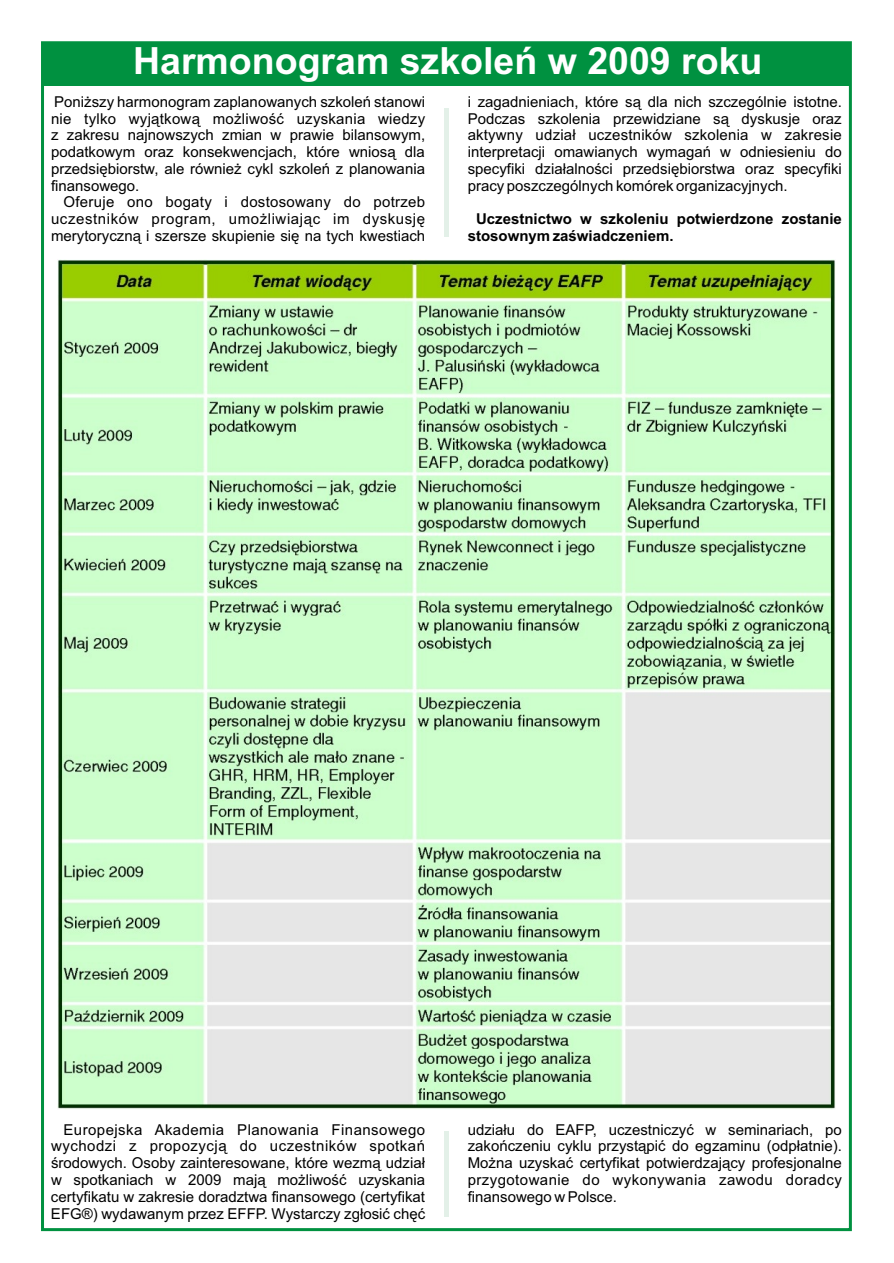
<style>
.page{position:relative;width:894px;height:1263px;background:#fff}
.page>*{position:absolute;margin:0;border:0;box-sizing:border-box;transform-origin:0 0}
.t1{font:700 37.5px "Arial";color:#fff}
.t2{font:15px "Arial";color:#000}
.t3{font:15px "Arial";letter-spacing:.03em;color:#000}
.t4{font:15px/16.8px "Arial";letter-spacing:.04em;color:#000;text-align:right}
.t5{font:700 15px "Arial";color:#000}
.t6{font:15px "Arial";letter-spacing:.035em;color:#000}
</style>
<div class="page">
<div style="left:444px;top:1131px;width:5px;height:85px;background:#e3f0e8"></div>
<div style="left:444px;top:108px;width:5px;height:129px;background:#e3f0e8"></div>
<div style="left:43px;top:43px;width:807px;height:42px;background:#009140"></div>
<img style="left:58px;top:260px;width:777px;height:850px">
<h1 class="t1" style="left:133px;top:46px;width:631px">Harmonogram szkoleñ w 2009 roku</h1>
<p class="t2" style="left:54px;top:96px;width:373px">Poni¿szy harmonogram zaplanowanych szkoleñ stanowi</p>
<p class="t2" style="left:468px;top:96px;width:376px">i zagadnieniach, które s¹ dla nich szczególnie istotne.</p>
<p class="t2" style="left:51px;top:113px;width:376px">nie tylko wyj¹tkow¹ mo¿liwoœæ uzyskania wiedzy</p>
<p class="t2" style="left:468px;top:113px;width:376px">Podczas szkolenia przewidziane s¹ dyskusje oraz</p>
<p class="t2" style="left:51px;top:129px;width:376px">z zakresu najnowszych zmian w prawie bilansowym,</p>
<p class="t2" style="left:468px;top:129px;width:376px">aktywny udzia³ uczestników szkolenia w zakresie</p>
<p class="t2" style="left:51px;top:146px;width:375px">podatkowym oraz konsekwencjach, które wnios¹ dla</p>
<p class="t2" style="left:468px;top:146px;width:376px">interpretacji omawianych wymagañ w odniesieniu do</p>
<p class="t2" style="left:51px;top:163px;width:376px">przedsiêbiorstw, ale równie¿ cykl szkoleñ z planowania</p>
<p class="t2" style="left:468px;top:163px;width:376px">specyfiki dzia³alnoœci przedsiêbiorstwa oraz specyfiki</p>
<p class="t2" style="left:51px;top:180px;width:90px">finansowego.</p>
<p class="t2" style="left:468px;top:180px;width:321px">pracy poszczególnych komórek organizacyjnych.</p>
<p class="t4" style="left:51px;top:195px;width:376px">Oferuje ono bogaty i dostosowany do potrzeb uczestników program, umo¿liwiaj¹c im dyskusjê</p>
<p class="t5" style="left:476px;top:213px;width:367px">Uczestnictwo w szkoleniu potwierdzone zostanie</p>
<p class="t2" style="left:51px;top:230px;width:376px">merytoryczn¹ i szersze skupienie siê na tych kwestiach</p>
<p class="t5" style="left:468px;top:230px;width:207px">stosownym zaœwiadczeniem.</p>
<p class="t3" style="left:64px;top:1124px;width:363px">Europejska Akademia Planowania Finansowego</p>
<p class="t2" style="left:468px;top:1124px;width:376px">udzia³u do EAFP, uczestniczyæ w seminariach, po</p>
<p class="t6" style="left:51px;top:1141px;width:376px">wychodzi z propozycj¹ do uczestników spotkañ</p>
<p class="t2" style="left:468px;top:1141px;width:376px">zakoñczeniu cyklu przyst¹piæ do egzaminu (odp³atnie).</p>
<p class="t2" style="left:51px;top:1157px;width:376px">œrodowych. Osoby zainteresowane, które wezm¹ udzia³</p>
<p class="t2" style="left:468px;top:1157px;width:376px">Mo¿na uzyskaæ certyfikat potwierdzaj¹cy profesjonalne</p>
<p class="t2" style="left:51px;top:1174px;width:376px">w spotkaniach w 2009 maj¹ mo¿liwoœæ uzyskania</p>
<p class="t3" style="left:468px;top:1174px;width:376px">przygotowanie do wykonywania zawodu doradcy</p>
<p class="t2" style="left:51px;top:1191px;width:376px">certyfikatu w zakresie doradztwa finansowego (certyfikat</p>
<p class="t2" style="left:468px;top:1191px;width:151px">finansowego w Polsce.</p>
<p class="t2" style="left:51px;top:1208px;width:376px">EFG®) wydawanym przez EFFP. Wystarczy zg³osiæ chêæ</p>
</div>
